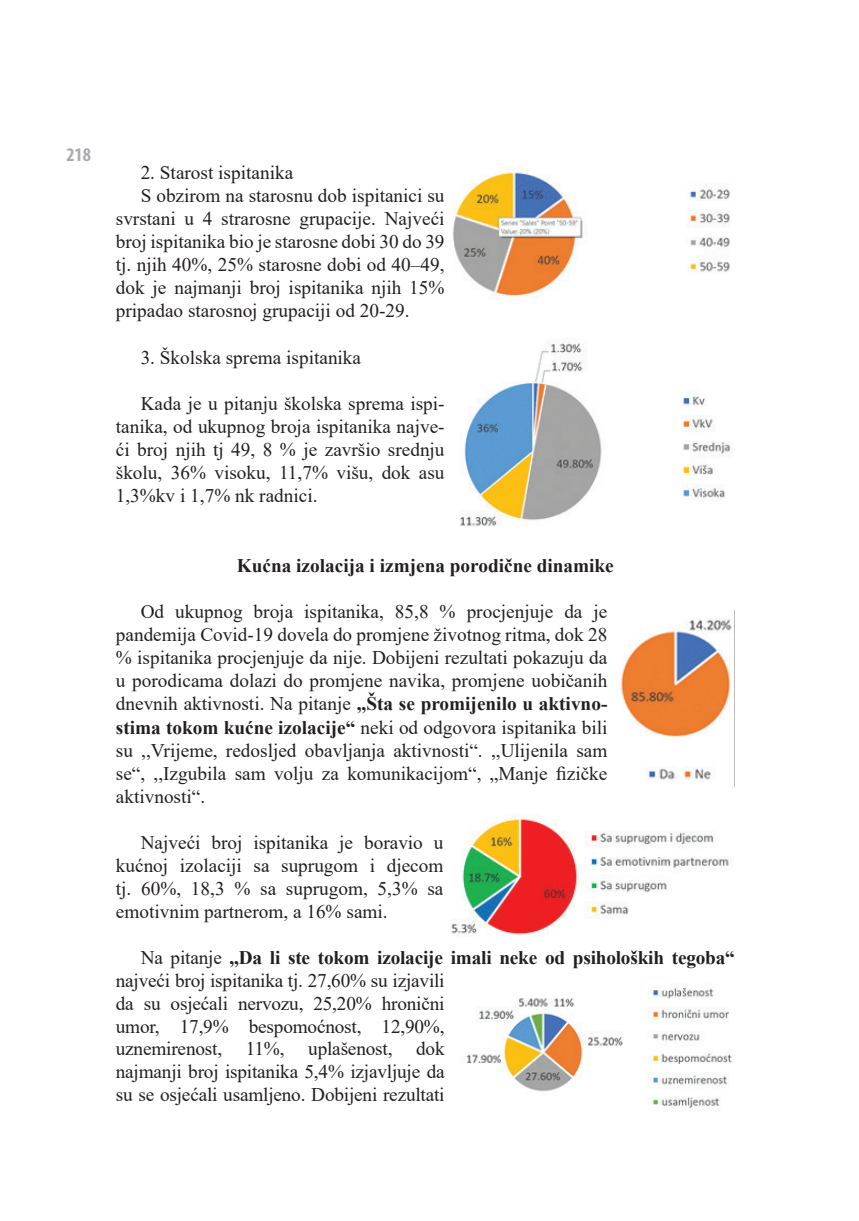
<style>
.page{position:relative;width:859px;height:1221px;background:#fff}
.page>*{position:absolute;margin:0;border:0;box-sizing:border-box;transform-origin:0 0}
.t1{font:19.25px/23.1px "Times New Roman";color:#231f20;text-align:justify}
.PODNASLOV{font:700 19.25px "Times New Roman";color:#231f20}
.t2{font:700 condensed 19.25px "Myriad Pro";color:#aaabaf}
.s1{font-weight:700}
</style>
<div class="page">
<img style="left:453px;top:172px;width:277px;height:124px">
<img style="left:460px;top:339px;width:273px;height:187px">
<img style="left:621px;top:619px;width:111px;height:163px">
<img style="left:451px;top:815px;width:281px;height:121px">
<img style="left:466px;top:986px;width:266px;height:122px">
<p class="t2" style="left:66px;top:142px;width:26px">218</p>
<p class="t1" style="left:141px;top:160px;width:154px">2. Starost ispitanika</p>
<p class="t1" style="left:116px;top:183px;width:330px;text-indent:25px">S obzirom na starosnu dob ispitanici su svrstani u 4 strarosne grupacije. Najveći broj ispitanika bio je starosne dobi 30 do 39 tj. njih 40%, 25% starosne dobi od 40–49, dok je najmanji broj ispitanika njih 15% pripadao starosnoj grupaciji od 20-29.</p>
<p class="t1" style="left:141px;top:345px;width:222px">3. Školska sprema ispitanika</p>
<p class="t1" style="left:116px;top:391px;width:330px;text-indent:25px">Kada je u pitanju školska sprema ispi&shy;tanika, od ukupnog broja ispitanika najve&shy;ći broj njih tj 49, 8 % je završio srednju školu, 36% visoku, 11,7% višu, dok asu 1,3%kv i 1,7% nk radnici.</p>
<p class="PODNASLOV" style="left:237px;top:551px;width:378px">Kućna izolacija i izmjena porodične dinamike</p>
<p class="t1" style="left:116px;top:599px;width:493px;text-indent:25px">Od ukupnog broja ispitanika, 85,8 % procjenjuje da je pandemija Covid-19 dovela do promjene životnog ritma, dok 28 % ispitanika procjenjuje da nije. Dobijeni rezultati pokazuju da u porodicama dolazi do promjene navika, promjene uobičanih dnevnih aktivnosti. Na pitanje <span class="s1">,,Šta se promijenilo u aktivno&shy;stima tokom kućne izolacije“</span> neki od odgovora ispitanika bili su ,,Vrijeme, redosljed obavljanja aktivnosti“. ,,Ulijenila sam se“, ,,Izgubila sam volju za komunikacijom“, „Manje fizičke aktivnosti“.</p>
<p class="t1" style="left:116px;top:830px;width:329px;text-indent:25px">Najveći broj ispitanika je boravio u kućnoj izolaciji sa suprugom i djecom tj. 60%, 18,3 % sa suprugom, 5,3% sa emotivnim partnerom, a 16% sami.</p>
<p class="t1" style="left:116px;top:945px;width:620px;text-align:left;text-indent:25px">Na pitanje <span class="s1">,,Da li ste tokom izolacije imali neke od psiholoških tegoba“ </span>najveći broj ispitanika tj. 27,60% su izjavili<br>da su osjećali nervozu, 25,20% hronični<br>umor, 17,9% bespomoćnost, 12,90%,<br>uznemirenost, 11%, uplašenost, dok<br>najmanji broj ispitanika 5,4% izjavljuje da<br>su se osjećali usamljeno. Dobijeni rezultati</p>
</div>
